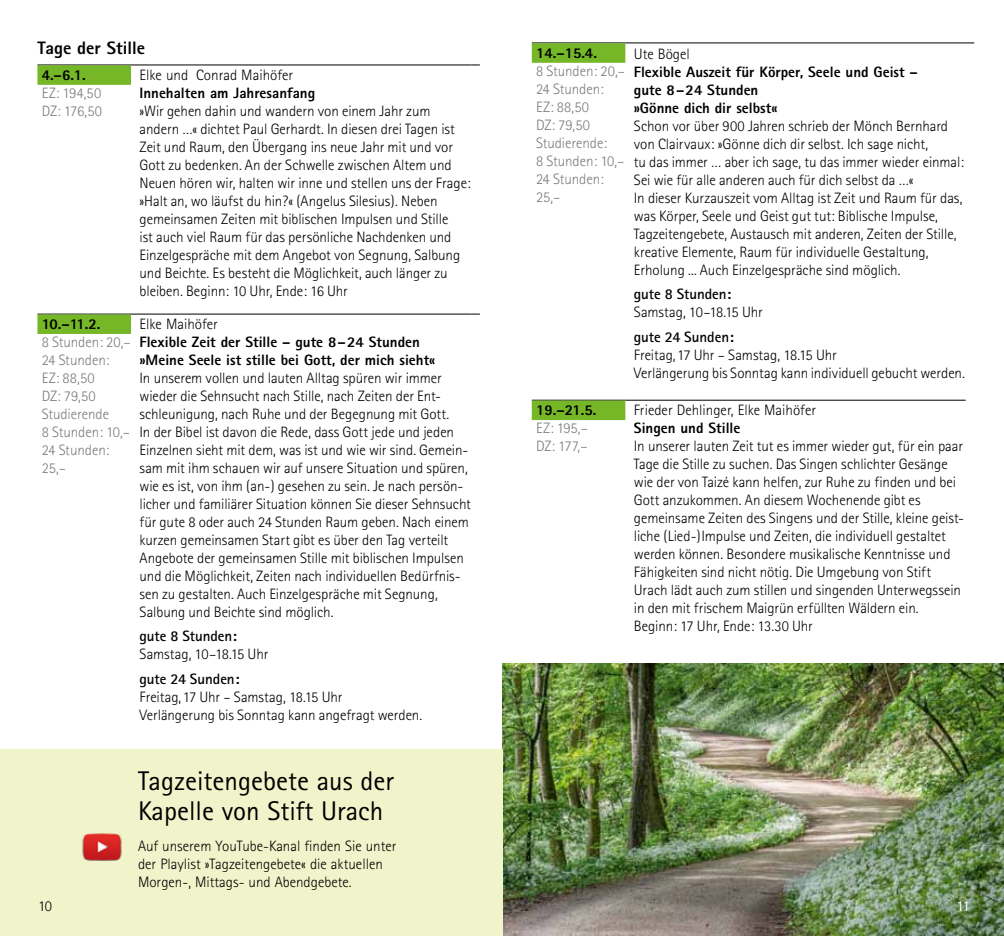
<style>
.page{position:relative;width:1004px;height:936px;background:#fff}
.page>*{position:absolute;margin:0;border:0;box-sizing:border-box;transform-origin:0 0}
.t1{font:27px/30px "Rotis Sans Serif";color:#000}
.t2{font:800 18px "Rotis Sans Serif";color:#000}
.t3{font:300 15px/18px "Rotis Sans Serif";letter-spacing:-.005em;color:#000}
.t4{font:800 15px/18px "Rotis Sans Serif";color:#000}
.t5{font:300 15px/18px "Rotis Sans Serif";letter-spacing:-.005em;color:#7a7b7a}
.t6{font:700 15px "Rotis Sans Serif";letter-spacing:-.005em;color:#000}
.t7{font:15px "Rotis Sans Serif";color:#fff}
</style>
<div class="page">
<img style="left:502px;top:663px;width:501px;height:272px">
<div style="left:0;top:749px;width:502px;height:186px;background:#f1f3ca"></div>
<img style="left:82px;top:833px;width:40px;height:28px">
<hr style="left:131px;top:65px;width:340px;height:1px;background:#000">
<div style="left:37px;top:65px;width:94px;height:20px;background:#75b726"></div>
<hr style="left:131px;top:314px;width:340px;height:1px;background:#000">
<div style="left:37px;top:314px;width:94px;height:20px;background:#75b726"></div>
<hr style="left:625px;top:43px;width:340px;height:1px;background:#000">
<div style="left:531px;top:43px;width:94px;height:20px;background:#75b726"></div>
<hr style="left:625px;top:400px;width:340px;height:1px;background:#000">
<div style="left:531px;top:400px;width:94px;height:20px;background:#75b726"></div>
<p class="t2" style="left:37px;top:37px;width:109px">Tage der Stille</p>
<p class="t4" style="left:42px;top:65px;width:46px">4.–6.1.</p>
<p class="t5" style="left:42px;top:83px;width:62px">EZ: 194,50<br>DZ: 176,50</p>
<p class="t3" style="left:139px;top:65px;width:155px">Elke und Conrad Maihöfer</p>
<p class="t4" style="left:139px;top:83px;width:177px">Innehalten am Jahresanfang</p>
<p class="t3" style="left:139px;top:101px;width:333px">»Wir gehen dahin und wandern von einem Jahr zum andern …« dichtet Paul Gerhardt. In diesen drei Tagen ist Zeit und Raum, den Übergang ins neue Jahr mit und vor Gott zu bedenken. An der Schwelle zwischen Altem und Neuen hören wir, halten wir inne und stellen uns der Frage: »Halt an, wo läufst du hin?« (Angelus Silesius). Neben gemeinsamen Zeiten mit biblischen Impulsen und Stille<br>ist auch viel Raum für das persönliche Nachdenken und Einzelgespräche mit dem Angebot von Segnung, Salbung und Beichte. Es besteht die Möglichkeit, auch länger zu bleiben. Beginn: 10 Uhr, Ende: 16 Uhr</p>
<p class="t4" style="left:42px;top:314px;width:60px">10.–11.2.</p>
<p class="t5" style="left:42px;top:332px;width:90px">8 Stunden: 20,–<br>24 Stunden:<br>EZ: 88,50<br>DZ: 79,50<br>Studierende<br>8 Stunden: 10,–<br>24 Stunden:<br>25,–</p>
<p class="t3" style="left:139px;top:314px;width:80px">Elke Maihöfer</p>
<p class="t4" style="left:139px;top:332px;width:297px">Flexible Zeit der Stille – gute 8–24 Stunden »Meine Seele ist stille bei Gott, der mich sieht«</p>
<p class="t3" style="left:139px;top:368px;width:333px">In unserem vollen und lauten Alltag spüren wir immer wieder die Sehnsucht nach Stille, nach Zeiten der Ent&shy;schleunigung, nach Ruhe und der Begegnung mit Gott.<br>In der Bibel ist davon die Rede, dass Gott jede und jeden Einzelnen sieht mit dem, was ist und wie wir sind. Gemein&shy;sam mit ihm schauen wir auf unsere Situation und spüren, wie es ist, von ihm (an-) gesehen zu sein. Je nach persön&shy;licher und familiärer Situation können Sie dieser Sehnsucht für gute 8 oder auch 24 Stunden Raum geben. Nach einem kurzen gemeinsamen Start gibt es über den Tag verteilt Angebote der gemeinsamen Stille mit biblischen Impulsen und die Möglichkeit, Zeiten nach individuellen Bedürfnis&shy;sen zu gestalten. Auch Einzelgespräche mit Segnung, Salbung und Beichte sind möglich.</p>
<p class="t6" style="left:139px;top:626px;width:99px">gute 8 Stunden:</p>
<p class="t3" style="left:139px;top:645px;width:130px">Samstag, 10–18.15 Uhr</p>
<p class="t6" style="left:139px;top:669px;width:101px">gute 24 Sunden:</p>
<p class="t3" style="left:139px;top:687px;width:284px">Freitag, 17 Uhr – Samstag, 18.15 Uhr<br>Verlängerung bis Sonntag kann angefragt werden.</p>
<h1 class="t1" style="left:138px;top:765px;width:257px">Tagzeitengebete aus der<br>Kapelle von Stift Urach</h1>
<p class="t3" style="left:138px;top:836px;width:260px">Auf unserem YouTube-Kanal finden Sie unter der Playlist »Tagzeitengebete« die aktuellen<br>Morgen-, Mittags- und Abendgebete.</p>
<p class="t4" style="left:536px;top:43px;width:62px">14.–15.4.</p>
<p class="t5" style="left:536px;top:61px;width:90px">8 Stunden: 20,–<br>24 Stunden:<br>EZ: 88,50<br>DZ: 79,50<br>Studierende:<br>8 Stunden: 10,–<br>24 Stunden:<br>25,–</p>
<p class="t3" style="left:634px;top:45px;width:57px">Ute Bögel</p>
<p class="t4" style="left:634px;top:62px;width:285px">Flexible Auszeit für Körper, Seele und Geist – gute 8–24 Stunden<br>»Gönne dich dir selbst«</p>
<p class="t3" style="left:634px;top:117px;width:332px">Schon vor über 900 Jahren schrieb der Mönch Bernhard von Clairvaux: »Gönne dich dir selbst. Ich sage nicht,<br>tu das immer … aber ich sage, tu das immer wieder einmal:<br>Sei wie für alle anderen auch für dich selbst da …«<br>In dieser Kurzauszeit vom Alltag ist Zeit und Raum für das, was Körper, Seele und Geist gut tut: Biblische Impulse, Tagzeitengebete, Austausch mit anderen, Zeiten der Stille, kreative Elemente, Raum für individuelle Gestaltung, Erholung ... Auch Einzelgespräche sind möglich.</p>
<p class="t6" style="left:634px;top:284px;width:99px">gute 8 Stunden:</p>
<p class="t3" style="left:634px;top:303px;width:130px">Samstag, 10–18.15 Uhr</p>
<p class="t6" style="left:634px;top:327px;width:101px">gute 24 Sunden:</p>
<p class="t3" style="left:634px;top:345px;width:332px">Freitag, 17 Uhr – Samstag, 18.15 Uhr<br>Verlängerung bis Sonntag kann individuell gebucht werden.</p>
<p class="t4" style="left:536px;top:400px;width:62px">19.–21.5.</p>
<p class="t5" style="left:536px;top:419px;width:53px">EZ: 195,–<br>DZ: 177,–</p>
<p class="t3" style="left:634px;top:401px;width:184px">Frieder Dehlinger, Elke Maihöfer</p>
<p class="t4" style="left:634px;top:418px;width:108px">Singen und Stille</p>
<p class="t3" style="left:634px;top:437px;width:331px">In unserer lauten Zeit tut es immer wieder gut, für ein paar Tage die Stille zu suchen. Das Singen schlichter Gesänge wie der von Taizé kann helfen, zur Ruhe zu finden und bei Gott anzukommen. An diesem Wochenende gibt es gemeinsame Zeiten des Singens und der Stille, kleine geist&shy;liche (Lied-)Impulse und Zeiten, die individuell gestaltet werden können. Besondere musikalische Kenntnisse und Fähigkeiten sind nicht nötig. Die Umgebung von Stift Urach lädt auch zum stillen und singenden Unterwegssein in den mit frischem Maigrün erfüllten Wäldern ein.<br>Beginn: 17 Uhr, Ende: 13.30 Uhr</p>
<p class="t3" style="left:38px;top:897px;width:15px">10</p>
<p class="t7" style="left:956px;top:897px;width:15px">11</p>
</div>
